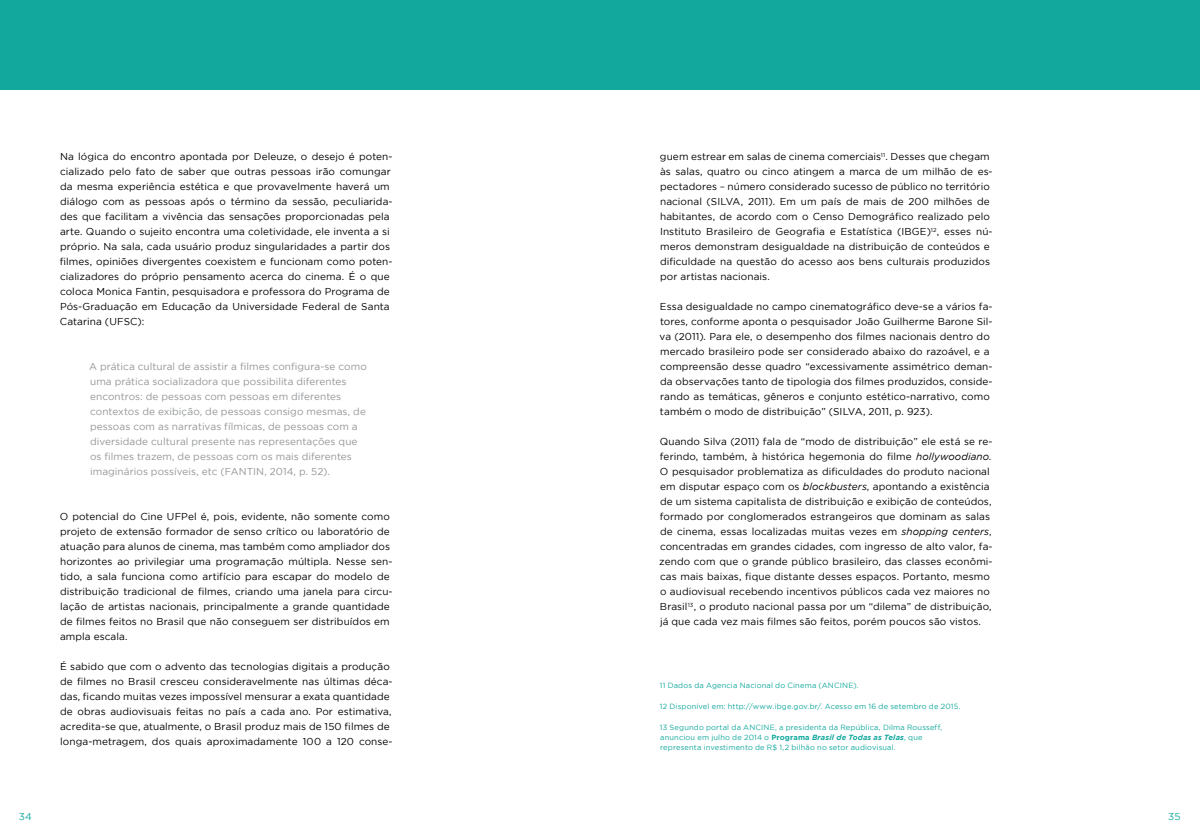
<style>
.page{position:relative;width:1200px;height:840px;background:#fff}
.page>*{position:absolute;margin:0;border:0;box-sizing:border-box;transform-origin:0 0}
.t1{font:10px/15px "Gotham";letter-spacing:.01em;color:#000}
.t2{font:10px/15px "Gotham";letter-spacing:.005em;color:#939598}
.t3{font:10px "Gotham";color:#12a89d}
.t4{font:7.5px/10px "Gotham";letter-spacing:.02em;color:#12a89d}
.s1{font-style:italic}
.s2{font-weight:700}
.s3{font-weight:700;font-style:italic}
</style>
<div class="page">
<div style="left:0;top:0;width:600px;height:90px;background:#12a89d"></div>
<div style="left:600px;top:0;width:600px;height:90px;background:#12a89d"></div>
<p class="t1" style="left:60px;top:149px;width:334px">Na lógica do encontro apontada por Deleuze, o desejo é poten&shy;cializado pelo fato de saber que outras pessoas irão comungar da mesma experiência estética e que provavelmente haverá um diálogo com as pessoas após o término da sessão, peculiarida&shy;des que facilitam a vivência das sensações proporcionadas pela arte. Quando o sujeito encontra uma coletividade, ele inventa a si próprio. Na sala, cada usuário produz singularidades a partir dos filmes, opiniões divergentes coexistem e funcionam como poten&shy;cializadores do próprio pensamento acerca do cinema. É o que coloca Monica Fantin, pesquisadora e professora do Programa de Pós-Graduação em Educação da Universidade Federal de Santa Catarina (UFSC):</p>
<p class="t2" style="left:89px;top:359px;width:279px">A prática cultural de assistir a filmes configura-se como uma prática socializadora que possibilita diferentes encontros: de pessoas com pessoas em diferentes contextos de exibição, de pessoas consigo mesmas, de pessoas com as narrativas fílmicas, de pessoas com a diversidade cultural presente nas representações que os filmes trazem, de pessoas com os mais diferentes imaginários possíveis, etc (FANTIN, 2014, p. 52).</p>
<p class="t1" style="left:60px;top:509px;width:335px">O potencial do Cine UFPel é, pois, evidente, não somente como projeto de extensão formador de senso crítico ou laboratório de atuação para alunos de cinema, mas também como ampliador dos horizontes ao privilegiar uma programação múltipla. Nesse sen&shy;tido, a sala funciona como artifício para escapar do modelo de distribuição tradicional de filmes, criando uma janela para circu&shy;lação de artistas nacionais, principalmente a grande quantidade de filmes feitos no Brasil que não conseguem ser distribuídos em ampla escala.</p>
<p class="t1" style="left:60px;top:659px;width:334px">É sabido que com o advento das tecnologias digitais a produção de filmes no Brasil cresceu consideravelmente nas últimas déca&shy;das, ficando muitas vezes impossível mensurar a exata quantidade de obras audiovisuais feitas no país a cada ano. Por estimativa, acredita-se que, atualmente, o Brasil produz mais de 150 filmes de longa-metragem, dos quais aproximadamente 100 a 120 conse-</p>
<p class="t1" style="left:660px;top:149px;width:334px">guem estrear em salas de cinema comerciais<sup>11</sup>. Desses que chegam às salas, quatro ou cinco atingem a marca de um milhão de es&shy;pectadores – número considerado sucesso de público no território nacional (SILVA, 2011). Em um país de mais de 200 milhões de habitantes, de acordo com o Censo Demográfico realizado pelo Instituto Brasileiro de Geografia e Estatística (IBGE)<sup>12</sup>, esses nú&shy;meros demonstram desigualdade na distribuição de conteúdos e dificuldade na questão do acesso aos bens culturais produzidos por artistas nacionais.</p>
<p class="t1" style="left:660px;top:299px;width:335px">Essa desigualdade no campo cinematográfico deve-se a vários fa&shy;tores, conforme aponta o pesquisador João Guilherme Barone Sil&shy;va (2011). Para ele, o desempenho dos filmes nacionais dentro do mercado brasileiro pode ser considerado abaixo do razoável, e a compreensão desse quadro “excessivamente assimétrico deman&shy;da observações tanto de tipologia dos filmes produzidos, conside&shy;rando as temáticas, gêneros e conjunto estético-narrativo, como também o modo de distribuição” (SILVA, 2011, p. 923).</p>
<p class="t1" style="left:659px;top:434px;width:335px">Quando Silva (2011) fala de “modo de distribuição” ele está se re&shy;ferindo, também, à histórica hegemonia do filme <span class="s1">hollywoodiano</span>.<br>O pesquisador problematiza as dificuldades do produto nacional em disputar espaço com os <span class="s1">blockbusters</span>, apontando a existência de um sistema capitalista de distribuição e exibição de conteúdos, formado por conglomerados estrangeiros que dominam as salas de cinema, essas localizadas muitas vezes em <span class="s1">shopping centers</span>, concentradas em grandes cidades, com ingresso de alto valor, fa&shy;zendo com que o grande público brasileiro, das classes econômi&shy;cas mais baixas, fique distante desses espaços. Portanto, mesmo o audiovisual recebendo incentivos públicos cada vez maiores no Brasil<sup>13</sup>, o produto nacional passa por um “dilema” de distribuição, já que cada vez mais filmes são feitos, porém poucos são vistos.</p>
<p class="t4" style="left:660px;top:680px;width:200px">11 Dados da Agencia Nacional do Cinema (ANCINE).</p>
<p class="t4" style="left:660px;top:701px;width:302px">12 Disponível em: http://www.ibge.gov.br/. Acesso em 16 de setembro de 2015.</p>
<p class="t4" style="left:660px;top:722px;width:284px">13 Segundo portal da ANCINE, a presidenta da República, Dilma Rousseff, anunciou em julho de 2014 o <span class="s2">Programa</span> <span class="s3">Brasil de Todas as Telas</span>, que representa investimento de R$ 1,2 bilhão no setor audiovisual.</p>
<p class="t3" style="left:19px;top:811px;width:15px">34</p>
<p class="t3" style="left:1168px;top:811px;width:14px">35</p>
</div>
